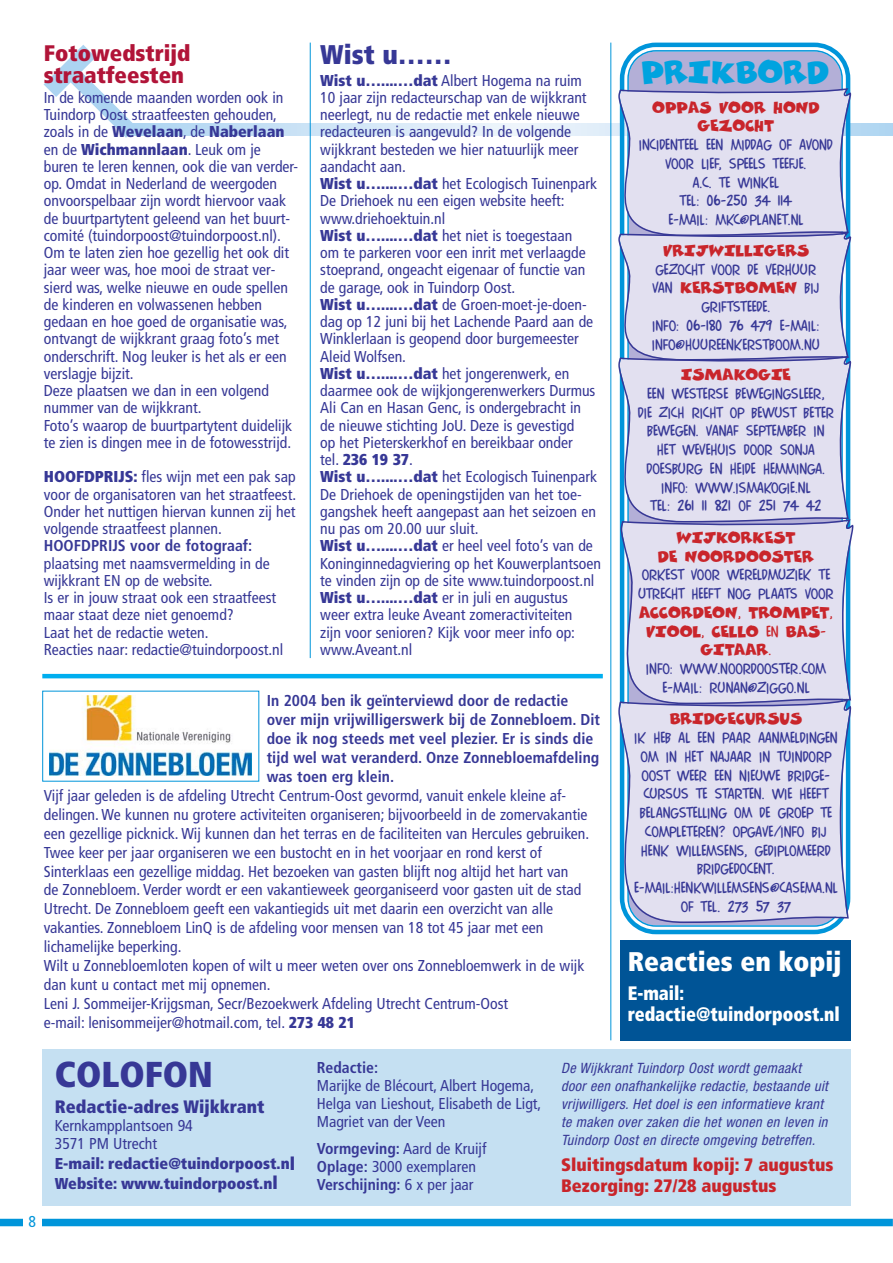
<style>
.page{position:relative;width:893px;height:1263px;background:#fff}
.page>*{position:absolute;margin:0;border:0;box-sizing:border-box;transform-origin:0 0}
.t1{font:900 condensed 36px "Frutiger";color:#373896}
.t2{font:900 condensed 27px "Frutiger";color:#fff}
.t3{font:27px "Comics Car Toon";color:#00a3df}
.t4{font:900 condensed 27px "Frutiger";color:#373896}
.t5{font:900 condensed 22.5px/22.5px "Frutiger";color:#b11438}
.t6{font:900 condensed 19.5px/21px "Frutiger";color:#fff;scale:.92 1}
.t7{font:900 condensed 18px/21px "Frutiger";color:#c9252b}
.t8{font:900 condensed 18px "Frutiger";color:#373896}
.t9{font:condensed 15.75px/17.2px "Frutiger";color:#373896}
.t10{font:700 condensed 15.75px/18.9px "Frutiger";color:#373896}
.t11{font:900 condensed 15.75px/19.5px "Frutiger";color:#373896}
.t12{font:condensed 15.75px "Frutiger";color:#0095da}
.t13{font:italic condensed 14.25px/18px "Helvetica Neue";letter-spacing:.025em;color:#373896}
.t14{font:13.5px/18.8px "Comics Car Toon";color:#373896;text-align:center}
.t15{font:13.5px/18.8px "Comics Car Toon";color:#c9252b;text-align:center}
.s1{font-weight:900}
.s2{color:#c9252b}
.s3{font-size:18px}
.s4{font-weight:700}
</style>
<div class="page">
<div style="left:620px;top:940px;width:230px;height:100px;background:#005496"></div>
<svg style="left:151px;top:124px;width:741px;height:12px;background:#d1e6f6"></svg>
<div style="left:0;top:1219px;width:892px;height:7px;background:#0095da"></div>
<svg style="left:626px;top:49px;width:217px;height:879px;background:#a6b5db"></svg>
<div style="left:24px;top:1214px;width:18px;height:48px;background:#fff"></div>
<div style="left:42px;top:1049px;width:808px;height:157px;background:#c5e0f2"></div>
<svg style="left:601px;top:80px;width:251px;height:275px;background:#d6d9ed"></svg>
<svg style="left:611px;top:355px;width:243px;height:181px;background:#d6daed"></svg>
<svg style="left:601px;top:502px;width:251px;height:422px;background:#d6daed"></svg>
<hr style="left:310px;top:43px;width:1px;height:615px;background:#0095da">
<hr style="left:42px;top:674px;width:561px;height:4px;background:#00aeef">
<img style="left:49px;top:696px;width:203px;height:80px">
<hr style="left:610px;top:43px;width:1px;height:997px;background:#0095da">
<svg style="left:124px;top:123px;width:27px;height:13px"></svg>
<h3 class="t5" style="left:44px;top:44px;width:148px">Fotowedstrijd straatfeesten</h3>
<p class="t9" style="left:44px;top:90px;width:256px">In de komende maanden worden ook in Tuindorp Oost straatfeesten gehouden, zoals in de <span class="s1">Wevelaan</span>, de <span class="s1">Naberlaan </span>en de <span class="s1">Wichmannlaan</span>. Leuk om je buren te leren kennen, ook die van verder&shy;op. Omdat in Nederland de weergoden onvoorspelbaar zijn wordt hiervoor vaak de buurtpartytent geleend van het buurt&shy;comité (tuindorpoost@tuindorpoost.nl).<br>Om te laten zien hoe gezellig het ook dit jaar weer was, hoe mooi de straat ver&shy;sierd was, welke nieuwe en oude spellen de kinderen en volwassenen hebben gedaan en hoe goed de organisatie was, ontvangt de wijkkrant graag foto’s met onderschrift. Nog leuker is het als er een verslagje bijzit.<br>Deze plaatsen we dan in een volgend nummer van de wijkkrant.<br>Foto’s waarop de buurtpartytent duidelijk te zien is dingen mee in de fotowesstrijd.</p>
<p class="t9" style="left:44px;top:470px;width:254px;text-align:justify"><span class="s1">HOOFDPRIJS:</span> fles wijn met een pak sap voor de organisatoren van het straatfeest.<br>Onder het nuttigen hiervan kunnen zij het volgende straatfeest plannen.</p>
<p class="t10" style="left:44px;top:538px;width:210px">HOOFDPRIJS voor de fotograaf:</p>
<p class="t9" style="left:44px;top:556px;width:241px">plaatsing met naamsvermelding in de wijkkrant EN op de website.<br>Is er in jouw straat ook een straatfeest maar staat deze niet genoemd?<br>Laat het de redactie weten.<br>Reacties naar: redactie@tuindorpoost.nl</p>
<p class="t10" style="left:267px;top:693px;width:335px">In 2004 ben ik geïnterviewd door de redactie over mijn vrijwilligerswerk bij de Zonnebloem. Dit doe ik nog steeds met veel plezier. Er is sinds die tijd wel wat veranderd. Onze Zonnebloemafdeling was toen erg klein.</p>
<p class="t9" style="left:44px;top:787px;width:547px;line-height:18.9px">Vijf jaar geleden is de afdeling Utrecht Centrum-Oost gevormd, vanuit enkele kleine af&shy;delingen. We kunnen nu grotere activiteiten organiseren; bijvoorbeeld in de zomervakantie een gezellige picknick. Wij kunnen dan het terras en de faciliteiten van Hercules gebruiken.<br>Twee keer per jaar organiseren we een bustocht en in het voorjaar en rond kerst of Sinterklaas een gezellige middag. Het bezoeken van gasten blijft nog altijd het hart van<br>de Zonnebloem. Verder wordt er een vakantieweek georganiseerd voor gasten uit de stad Utrecht. De Zonnebloem geeft een vakantiegids uit met daarin een overzicht van alle vakanties. Zonnebloem LinQ is de afdeling voor mensen van 18 tot 45 jaar met een lichamelijke beperking.<br>Wilt u Zonnebloemloten kopen of wilt u meer weten over ons Zonnebloemwerk in de wijk dan kunt u contact met mij opnemen.<br>Leni J. Sommeijer-Krijgsman, Secr/Bezoekwerk Afdeling Utrecht Centrum-Oost<br>e-mail: lenisommeijer@hotmail.com, tel. <span class="s1">273 48 21</span></p>
<h2 class="t4" style="left:320px;top:44px;width:133px">Wist u……</h2>
<p class="t9" style="left:320px;top:73px;width:282px"><span class="s1">Wist u…....…dat</span> Albert Hogema na ruim<br>10 jaar zijn redacteurschap van de wijkkrant neerlegt, nu de redactie met enkele nieuwe redacteuren is aangevuld? In de volgende wijkkrant besteden we hier natuurlijk meer aandacht aan.<br><span class="s1">Wist u…....…dat</span> het Ecologisch Tuinenpark De Driehoek nu een eigen website heeft: www.driehoektuin.nl<br><span class="s1">Wist u…....…dat</span> het niet is toegestaan<br>om te parkeren voor een inrit met verlaagde stoeprand, ongeacht eigenaar of functie van de garage, ook in Tuindorp Oost.<br><span class="s1">Wist u…....…dat</span> de Groen-moet-je-doen&shy;dag op 12 juni bij het Lachende Paard aan de Winklerlaan is geopend door burgemeester Aleid Wolfsen.<br><span class="s1">Wist u…....…dat</span> het jongerenwerk, en daarmee ook de wijkjongerenwerkers Durmus Ali Can en Hasan Genc, is ondergebracht in<br>de nieuwe stichting JoU. Deze is gevestigd<br>op het Pieterskerkhof en bereikbaar onder<br>tel. <span class="s1">236 19 37</span>.<br><span class="s1">Wist u…....…dat</span> het Ecologisch Tuinenpark De Driehoek de openingstijden van het toe&shy;gangshek heeft aangepast aan het seizoen en nu pas om 20.00 uur sluit.<br><span class="s1">Wist u…....…dat</span> er heel veel foto’s van de Koninginnedagviering op het Kouwerplantsoen te vinden zijn op de site www.tuindorpoost.nl <span class="s1">Wist u…....…dat</span> er in juli en augustus weer extra leuke Aveant zomeractiviteiten<br>zijn voor senioren? Kijk voor meer info op: www.Aveant.nl</p>
<h2 class="t3" style="left:641px;top:58px;width:189px">PRIKBORD</h2>
<p class="t15" style="left:652px;top:99px;width:169px">OPPAS VOOR HOND<br>GEZOCHT</p>
<p class="t14" style="left:639px;top:136px;width:196px">INCIDENTEEL EEN MIDDAG OF AVOND<br>VOOR LIEF, SPEELS TEEFJE.<br>A.C. TE WINKEL<br>TEL: 06-250 34 114<br>E-MAIL: MKC@PLANET.NL</p>
<p class="t15" style="left:663px;top:242px;width:148px">VRIJWILLIGERS</p>
<p class="t14" style="left:652px;top:261px;width:170px">GEZOCHT VOOR DE VERHUUR<br>VAN <span class="s2">KERSTBOMEN</span> BIJ<br>GRIFTSTEEDE.<br>INFO: 06-180 76 479 E-MAIL:<br>INFO@HUUREENKERSTBOOM.NU</p>
<p class="t15" style="left:681px;top:366px;width:111px">ISMAKOGIE</p>
<p class="t14" style="left:638px;top:385px;width:198px">EEN WESTERSE BEWEGINGSLEER,<br>DIE ZICH RICHT OP BEWUST BETER<br>BEWEGEN. VANAF SEPTEMBER IN<br>HET WEVEHUIS DOOR SONJA<br>DOESBURG EN HEIDE HEMMINGA.<br>INFO: WWW.ISMAKOGIE.NL<br>TEL: 261 11 821 OF 251 74 42</p>
<p class="t15" style="left:658px;top:529px;width:157px">WIJKORKEST<br>DE NOORDOOSTER</p>
<p class="t14" style="left:638px;top:566px;width:197px;text-align:left">ORKEST VOOR WERELDMUZIEK TE<br>UTRECHT HEEFT NOG PLAATS VOOR</p>
<p class="t15" style="left:639px;top:604px;width:195px">ACCORDEON, TROMPET,<br>VIOOL, CELLO EN BAS-<br>GITAAR.</p>
<p class="t14" style="left:646px;top:660px;width:181px">INFO: WWW.NOORDOOSTER.COM<br>E-MAIL: RUNAN@ZIGGO.NL</p>
<p class="t15" style="left:670px;top:710px;width:134px">BRIDGECURSUS</p>
<p class="t14" style="left:634px;top:729px;width:205px">IK HEB AL EEN PAAR AANMELDINGEN<br>OM IN HET NAJAAR IN TUINDORP<br>OOST WEER EEN NIEUWE BRIDGE-<br>CURSUS TE STARTEN. WIE HEEFT<br>BELANGSTELLING OM DE GROEP TE<br>COMPLETEREN? OPGAVE/INFO BIJ<br>HENK WILLEMSENS, GEDIPLOMEERD<br>BRIDGEDOCENT.<br>E-MAIL:HENKWILLEMSENS@CASEMA.NL<br>OF TEL. 273 57 37</p>
<h2 class="t2" style="left:628px;top:951px;width:215px">Reacties en kopij</h2>
<p class="t6" style="left:628px;top:984px;width:232px">E-mail: redactie@tuindorpoost.nl</p>
<p class="t12" style="left:29px;top:1216px;width:9px">8</p>
<h1 class="t1" style="left:55px;top:1060px;width:160px">COLOFON</h1>
<p class="t8" style="left:55px;top:1099px;width:211px">Redactie-adres Wijkkrant</p>
<p class="t9" style="left:55px;top:1117px;width:139px;line-height:18px">Kernkampplantsoen 94<br>3571 PM Utrecht</p>
<p class="t11" style="left:55px;top:1156px;width:242px">E-mail: redactie@tuindorpoost.n<span class="s3">l<br></span>Website: www.tuindorpoost.n<span class="s3">l</span></p>
<p class="t10" style="left:317px;top:1059px;width:63px">Redactie:</p>
<p class="t9" style="left:317px;top:1078px;width:226px;line-height:18px">Marijke de Blécourt, Albert Hogema,<br>Helga van Lieshout, Elisabeth de Ligt,<br>Magriet van der Veen</p>
<p class="t9" style="left:317px;top:1141px;width:171px;line-height:18px"><span class="s4">Vormgeving:</span> Aard de Kruijf<br><span class="s4">Oplage:</span> 3000 exemplaren<br><span class="s4">Verschijning:</span> 6 x per jaar</p>
<p class="t13" style="left:561px;top:1060px;width:271px">De Wij kkrant Tuindorp Oost wordt gemaakt door een onafhankelijke redactie, bestaande uit vrijwilligers. Het doel is een informatieve krant te maken over zaken die het wonen en leven in Tuindorp Oost en directe omgeving betreffen.</p>
<p class="t7" style="left:561px;top:1155px;width:274px">Sluitingsdatum kopij: 7 augustus<br>Bezorging: 27/28 augustus</p>
</div>
